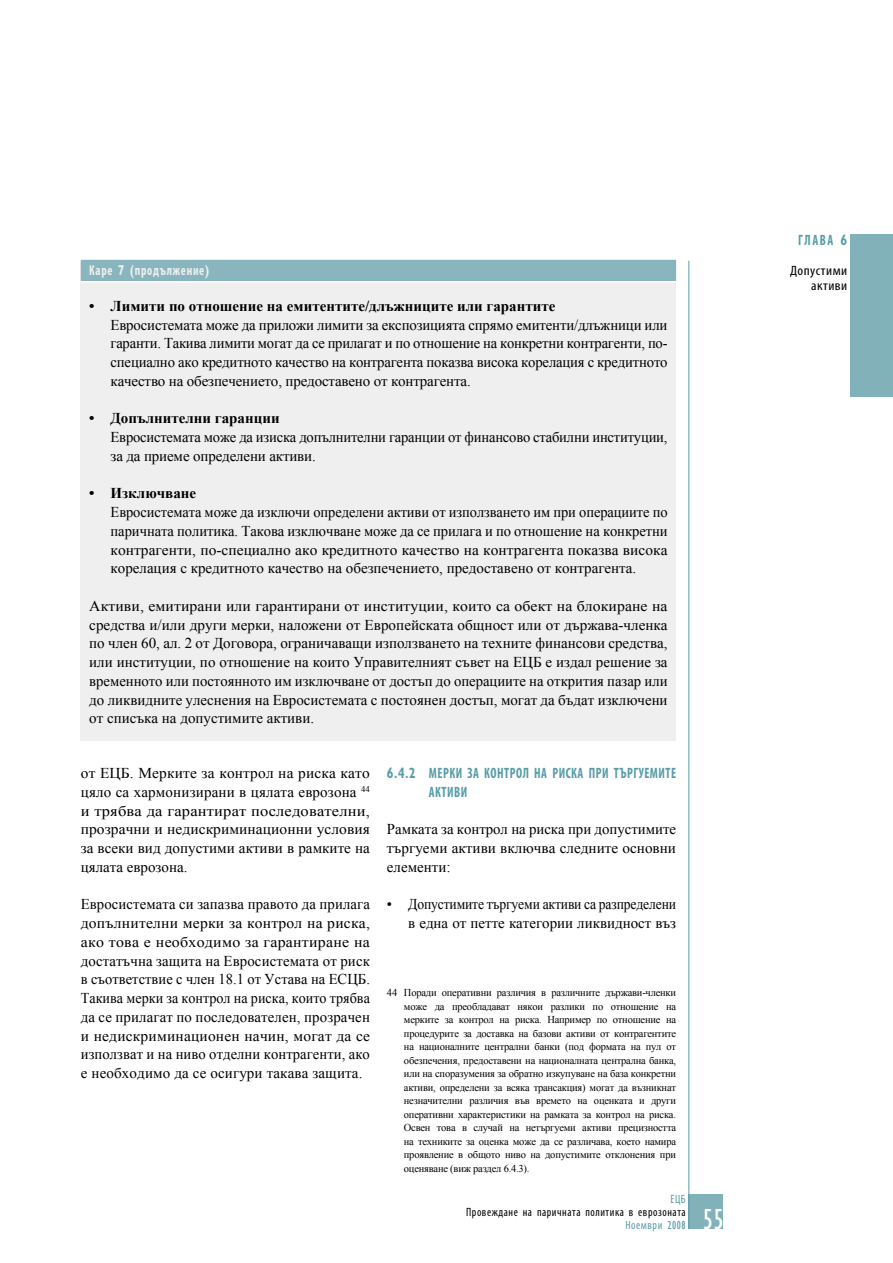
<style>
.page{position:relative;width:893px;height:1263px;background:#fff}
.page>*{position:absolute;margin:0;border:0;box-sizing:border-box;transform-origin:0 0}
.t1{font:condensed 30px "Gill Sans Myriad";color:#fff;scale:.95 1}
.t2{font:15px/18.8px "Times New Roman WGL";color:#000;text-align:justify}
.t3{font:15px/18.8px "Times New Roman WGL";color:#000;text-align:justify;scale:1.05 1}
.t4{font:15px/18.8px "Times New Roman WGL";color:#000;text-align:justify;scale:.96 1}
.t5{font:700 15px "Times New Roman WGL";color:#000}
.t6{font:700 condensed 15px/18.8px "Gill Sans Myriad";letter-spacing:.04em;color:#579ca7;scale:.85 1}
.t7{font:700 condensed 14.25px "Gill Sans Myriad";letter-spacing:.06em;color:#efefef;scale:.85 1}
.t8{font:condensed 13.5px/15px "Gill Sans Myriad";letter-spacing:.035em;color:#000;text-align:right;scale:1.1 1}
.t9{font:condensed 12px "Gill Sans Myriad";letter-spacing:.05em;color:#000;scale:.95 1}
.t10{font:condensed 12px "Gill Sans Myriad";letter-spacing:.05em;color:#579ca7;scale:.95 1}
.t11{font:10.5px/13.5px "Times New Roman WGL";letter-spacing:-.02em;color:#000;text-align:justify}
</style>
<div class="page">
<div style="left:689px;top:1195px;width:34px;height:34px;background:#81b1b9"></div>
<div style="left:850px;top:235px;width:43px;height:162px;background:#81b1b9"></div>
<hr style="left:689px;top:261px;width:1px;height:968px;background:#579ca7">
<div style="left:81px;top:261px;width:595px;height:479px;background:#efefef"></div>
<div style="left:81px;top:260px;width:595px;height:21px;background:#89b5be"></div>
<hr style="left:72px;top:281px;width:613px;height:2px;background:#fff">
<p class="t7" style="left:89px;top:265px;width:143px">Каре 7 (продължение)</p>
<p class="t5" style="left:89px;top:301px;width:468px">• Лимити по отношение на емитентите/длъжниците или гарантите</p>
<p class="t2" style="left:111px;top:317px;width:559px">Евросистемата може да приложи лимити за експозицията спрямо емитенти/длъжници или гаранти. Такива лимити могат да се прилагат и по отношение на конкретни контрагенти, по&shy;специално ако кредитното качество на контрагента показва висока корелация с кредитното качество на обезпечението, предоставено от контрагента.</p>
<p class="t5" style="left:89px;top:413px;width:192px">• Допълнителни гаранции</p>
<p class="t2" style="left:111px;top:429px;width:559px">Евросистемата може да изиска допълнителни гаранции от финансово стабилни институции, за да приеме определени активи.</p>
<p class="t5" style="left:89px;top:488px;width:108px">• Изключване</p>
<p class="t4" style="left:111px;top:504px;width:582px">Евросистемата може да изключи определени активи от използването им при операциите по паричната политика. Такова изключване може да се прилага и по отношение на конкретни контрагенти, по-специално ако кредитното качество на контрагента показва висока корелация с кредитното качество на обезпечението, предоставено от контрагента.</p>
<p class="t3" style="left:89px;top:598px;width:552px">Активи, емитирани или гарантирани от институции, които са обект на блокиране на средства и/или други мерки, наложени от Европейската общност или от държава-членка по член 60, ал. 2 от Договора, ограничаващи използването на техните финансови средства, или институции, по отношение на които Управителният съвет на ЕЦБ е издал решение за временното или постоянното им изключване от достъп до операциите на открития пазар или до ликвидните улеснения на Евросистемата с постоянен достъп, могат да бъдат изключени от списъка на допустимите активи.</p>
<p class="t2" style="left:81px;top:765px;width:291px">от ЕЦБ. Мерките за контрол на риска като цяло са хармонизирани в цялата еврозона <sup>44 </sup>и трябва да гарантират последователни, прозрачни и недискриминационни условия за всеки вид допустими активи в рамките на цялата еврозона.</p>
<p class="t2" style="left:81px;top:896px;width:291px">Евросистемата си запазва правото да прилага допълнителни мерки за контрол на риска, ако това е необходимо за гарантиране на достатъчна защита на Евросистемата от риск в съответствие с член 18.1 от Устава на ЕСЦБ.<br>Такива мерки за контрол на риска, които трябва да се прилагат по последователен, прозрачен и недискриминационен начин, могат да се използват и на ниво отделни контрагенти, ако е необходимо да се осигури такава защита.</p>
<p class="t6" style="left:429px;top:765px;width:292px;text-indent:-42px">6.4.2 МЕРКИ ЗА КОНТРОЛ НА РИСКА ПРИ ТЪРГУЕМИТЕ<br>АКТИВИ</p>
<p class="t2" style="left:387px;top:821px;width:291px">Рамката за контрол на риска при допустимите търгуеми активи включва следните основни елементи:</p>
<p class="t2" style="left:387px;top:896px;width:291px;text-align:right">• Допустимите търгуеми активи са разпределени в една от петте категории ликвидност въз</p>
<p class="t11" style="left:404px;top:987px;width:274px;text-indent:-17px">44 Поради оперативни различия в различните държави-членки може да преобладават някои разлики по отношение на мерките за контрол на риска. Например по отношение на процедурите за доставка на базови активи от контрагентите на националните централни банки (под формата на пул от обезпечения, предоставени на националната централна банка, или на споразумения за обратно изкупуване на база конкретни активи, определени за всяка трансакция) могат да възникнат незначителни различия във времето на оценката и други оперативни характеристики на рамката за контрол на риска.<br>Освен това в случай на нетъргуеми активи прецизността на техниките за оценка може да се различава, което намира проявление в общото ниво на допустимите отклонения при оценяване (виж раздел 6.4.3).</p>
<p class="t10" style="left:670px;top:1195px;width:18px">ЕЦБ</p>
<p class="t9" style="left:466px;top:1208px;width:233px">Провеждане на паричната политика в еврозоната</p>
<p class="t10" style="left:625px;top:1221px;width:65px">Ноември 2008</p>
<h1 class="t1" style="left:703px;top:1210px;width:23px">55</h1>
<p class="t6" style="left:798px;top:232px;width:59px">ГЛАВА 6</p>
<p class="t8" style="left:790px;top:265px;width:54px">Допустими активи</p>
</div>
